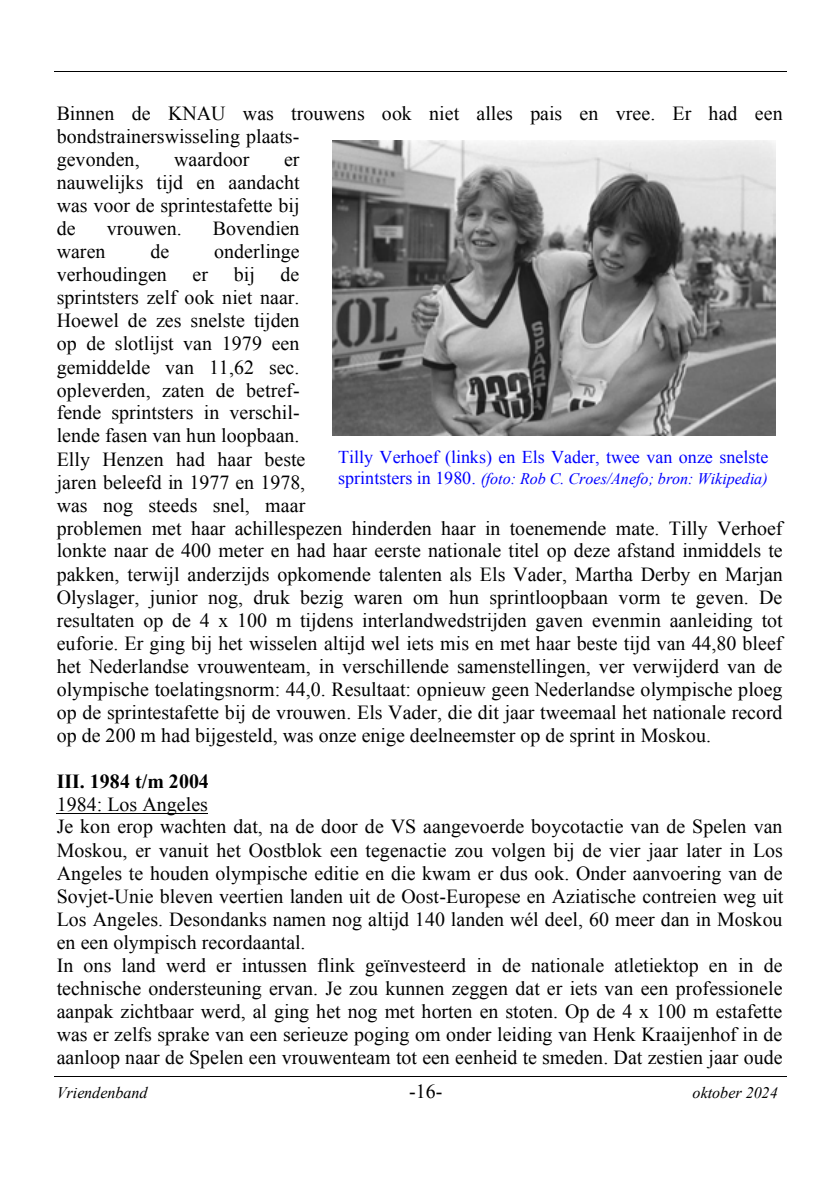
<style>
.page{position:relative;width:840px;height:1191px;background:#fff}
.page>*{position:absolute;margin:0;border:0;box-sizing:border-box;transform-origin:0 0}
.t1{font:20px/23px "Times New Roman";color:#000}
.t2{font:700 20px "Times New Roman";letter-spacing:.005em;color:#000}
.t3{font:18px "Times New Roman";color:#00f}
.t4{font:italic 16px "Times New Roman";color:#00f}
.t5{font:italic 16px "Times New Roman";color:#000}
.s1{font-style:normal;font-size:18px}
</style>
<div class="page">
<hr style="left:54px;top:71px;width:732px;height:1px;background:#000">
<hr style="left:54px;top:1076px;width:732px;height:1px;background:#000">
<hr style="left:57px;top:812px;width:151px;height:1px;background:#000">
<img style="left:332px;top:141px;width:443px;height:294px">
<p class="t1" style="left:57px;top:102px;width:727px">Binnen de KNAU was trouwens ook niet alles pais en vree. Er had een bondstrainerswisseling plaats-<br>gevonden,</p>
<p class="t1" style="left:174px;top:148px;width:77px">waardoor</p>
<p class="t1" style="left:57px;top:148px;width:244px;text-align:justify;text-indent:227px">er nauwelijks tijd en aandacht was voor de sprintestafette bij de</p>
<p class="t1" style="left:107px;top:217px;width:76px">vrouwen.</p>
<p class="t1" style="left:213px;top:217px;width:88px">Bovendien</p>
<p class="t1" style="left:57px;top:240px;width:50px">waren</p>
<p class="t1" style="left:150px;top:240px;width:20px">de</p>
<p class="t1" style="left:214px;top:240px;width:87px">onderlinge</p>
<p class="t1" style="left:57px;top:263px;width:111px">verhoudingen</p>
<p class="t1" style="left:192px;top:263px;width:17px">er</p>
<p class="t1" style="left:234px;top:263px;width:23px">bij</p>
<p class="t1" style="left:57px;top:263px;width:727px;text-indent:224px">de<br>sprintsters zelf ook niet naar.<br>Hoewel de zes snelste tijden<br>op de slotlijst van 1979 een<br>gemiddelde van 11,62 sec.<br>opleverden, zaten de betref-<br>fende sprintsters in verschil-<br>lende fasen van hun loopbaan.<br>Elly Henzen had haar beste<br>jaren beleefd in 1977 en 1978,<br>was nog steeds snel, maar<br>problemen met haar achillespezen hinderden haar in toenemende mate. Tilly Verhoef lonkte naar de 400 meter en had haar eerste nationale titel op deze afstand inmiddels te pakken, terwijl anderzijds opkomende talenten als Els Vader, Martha Derby en Marjan Olyslager, junior nog, druk bezig waren om hun sprintloopbaan vorm te geven. De resultaten op de 4 x 100 m tijdens interlandwedstrijden gaven evenmin aanleiding tot euforie. Er ging bij het wisselen altijd wel iets mis en met haar beste tijd van 44,80 bleef het Nederlandse vrouwenteam, in verschillende samenstellingen, ver verwijderd van de olympische toelatingsnorm: 44,0. Resultaat: opnieuw geen Nederlandse olympische ploeg op de sprintestafette bij de vrouwen. Els Vader, die dit jaar tweemaal het nationale record op de 200 m had bijgesteld, was onze enige deelneemster op de sprint in Moskou.</p>
<p class="t2" style="left:57px;top:767px;width:154px">III. 1984 t/m 2004</p>
<p class="t1" style="left:57px;top:792px;width:727px">1984: Los Angeles<br>Je kon erop wachten dat, na de door de VS aangevoerde boycotactie van de Spelen van Moskou, er vanuit het Oostblok een tegenactie zou volgen bij de vier jaar later in Los Angeles te houden olympische editie en die kwam er dus ook. Onder aanvoering van de Sovjet-Unie bleven veertien landen uit de Oost-Europese en Aziatische contreien weg uit Los Angeles. Desondanks namen nog altijd 140 landen wél deel, 60 meer dan in Moskou en een olympisch recordaantal.<br>In ons land werd er intussen flink geïnvesteerd in de nationale atletiektop en in de technische ondersteuning ervan. Je zou kunnen zeggen dat er iets van een professionele aanpak zichtbaar werd, al ging het nog met horten en stoten. Op de 4 x 100 m estafette was er zelfs sprake van een serieuze poging om onder leiding van Henk Kraaijenhof in de aanloop naar de Spelen een vrouwenteam tot een eenheid te smeden. Dat zestien jaar oude</p>
<p class="t3" style="left:338px;top:445px;width:431px">Tilly Verhoef (links) en Els Vader, twee van onze snelste</p>
<p class="t4" style="left:338px;top:467px;width:431px"><span class="s1">sprintsters in 1980.</span> (foto: Rob C. Croes/Anefo; bron: Wikipedia)</p>
<p class="t5" style="left:57px;top:1081px;width:92px">Vriendenband</p>
<p class="t1" style="left:409px;top:1079px;width:35px">-16-</p>
<p class="t5" style="left:692px;top:1081px;width:87px">oktober 2024</p>
</div>
